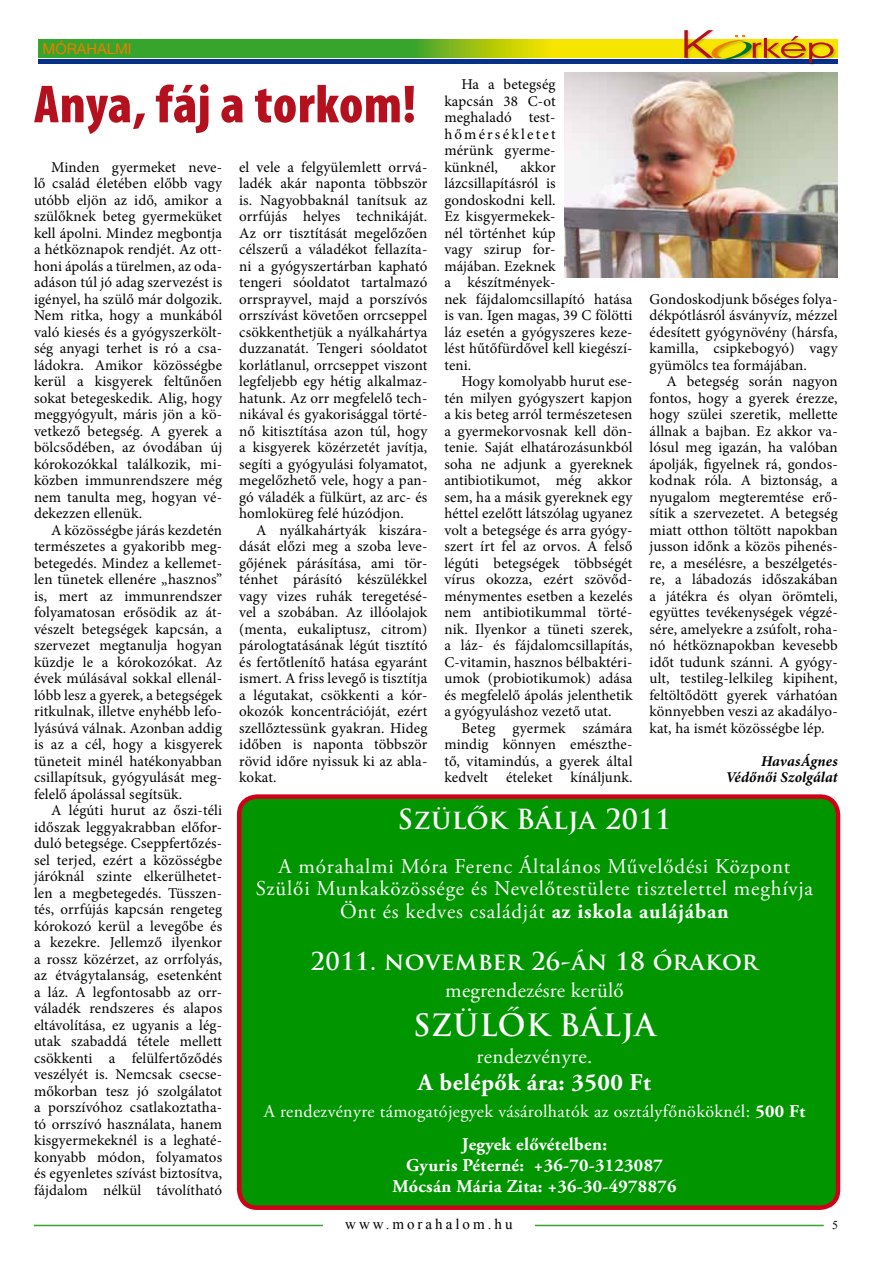
<style>
.page{position:relative;width:893px;height:1263px;background:#fff}
.page>*{position:absolute;margin:0;border:0;box-sizing:border-box;transform-origin:0 0}
.t1{font:900 condensed 54px "Myriad Pro";letter-spacing:.01em;color:#b4101d}
.t2{font:700 30px "Trajan Pro";letter-spacing:.02em;color:#fff}
.t3{font:700 27px "Trajan Pro";letter-spacing:.02em;color:#fff}
.t4{font:700 24px "Trajan Pro";letter-spacing:.02em;color:#fff}
.t5{font:700 24px "Adobe Garamond Pro";letter-spacing:.02em;color:#fff}
.t6{font:21px/22.5px "Adobe Garamond Pro";letter-spacing:.04em;color:#fff;text-align:center}
.t7{font:21px "Adobe Garamond Pro";letter-spacing:.01em;color:#fff}
.t8{font:21px "Adobe Garamond Pro";letter-spacing:.02em;color:#fff}
.t9{font:18px/33px "Adobe Garamond Pro";letter-spacing:.02em;color:#fff;text-align:center}
.t10{font:700 18px/21px "Adobe Garamond Pro";letter-spacing:.02em;color:#fff;text-align:center}
.t11{font:15px/16.5px "Minion Pro";letter-spacing:.01em;color:#000;text-align:justify}
.t12{font:italic 700 15px/16.5px "Minion Pro";letter-spacing:.005em;color:#000;text-align:right}
.t13{font:15px "Times New Roman";letter-spacing:.2em;color:#000}
.t14{font:14.85px "Helvetica M";color:#ee7d00}
.t15{font:12px "Times New Roman";color:#000}
.s1{font-weight:700}
</style>
<div class="page">
<svg style="left:38px;top:39px;width:800px;height:18px;background:#75b81c"></svg>
<hr style="left:38px;top:59px;width:800px;height:4px;background:#073187">
<div style="left:684px;top:30px;width:153px;height:36px;background:#000;opacity:.2"></div>
<svg style="left:684px;top:30px;width:149px;height:33px"></svg>
<hr style="left:34px;top:1225px;width:790px;height:1px;background:#37a42c">
<div style="left:323px;top:1218px;width:211px;height:11px;background:#fff"></div>
<img style="left:564px;top:72px;width:274px;height:205px">
<div style="left:239px;top:797px;width:599px;height:411px;background:#019600;border-radius:18px"></div>
<div style="left:237px;top:794px;width:603px;height:416px;border:4px solid #d10019;border-radius:18px"></div>
<p class="t14" style="left:42px;top:40px;width:91px">MÓRAHALM I</p>
<p class="t11" style="left:444px;top:76px;width:113px;text-indent:17px">Ha a betegség kapcsán 38 C-ot meghaladó test&shy;hőmérsékletet mérünk gyerme&shy;künknél,</p>
<h1 class="t1" style="left:34px;top:74px;width:383px">Anya, fáj a torkom!</h1>
<p class="t11" style="left:444px;top:159px;width:190px;text-align:left;text-indent:76px">akkor lázcsillapításról is gondoskodni kell.<br>Ez kisgyermekek-<br>nél történhet kúp<br>vagy szirup for-<br>májában. Ezeknek<br>a készítmények-<br>nek fájdalomcsillapító hatása is van. Igen magas, 39 C fölötti láz esetén a gyógyszeres keze&shy;lést hűtőfürdővel kell kiegészí&shy;teni.</p>
<p class="t11" style="left:444px;top:373px;width:190px;text-indent:17px">Hogy komolyabb hurut ese&shy;tén milyen gyógyszert kapjon a kis beteg arról természetesen a gyermekorvosnak kell dön&shy;tenie. Saját elhatározásunkból soha ne adjunk a gyereknek antibiotikumot, még akkor sem, ha a másik gyereknek egy héttel ezelőtt látszólag ugyanez volt a betegsége és arra gyógy&shy;szert írt fel az orvos. A felső légúti betegségek többségét vírus okozza, ezért szövőd&shy;ménymentes esetben a kezelés nem antibiotikummal törté&shy;nik. Ilyenkor a tüneti szerek, a láz- és fájdalomcsillapítás, C-vitamin, hasznos bélbaktéri&shy;umok (probiotikumok) adása és megfelelő ápolás jelenthetik a gyógyuláshoz vezető utat.</p>
<p class="t11" style="left:444px;top:720px;width:190px;text-indent:17px">Beteg gyermek számára mindig könnyen emészthe&shy;tő, vitamindús, a gyerek által kedvelt ételeket kínáljunk.</p>
<p class="t11" style="left:239px;top:159px;width:190px">el vele a felgyülemlett orrvá&shy;ladék akár naponta többször is. Nagyobbaknál tanítsuk az orrfújás helyes technikáját.<br>Az orr tisztítását megelőzően célszerű a váladékot fellazíta&shy;ni a gyógyszertárban kapható tengeri sóoldatot tartalmazó orrsprayvel, majd a porszívós orrszívást követően orrcseppel csökkenthetjük a nyálkahártya duzzanatát. Tengeri sóoldatot korlátlanul, orrcseppet viszont legfeljebb egy hétig alkalmaz&shy;hatunk. Az orr megfelelő tech&shy;nikával és gyakorisággal törté&shy;nő kitisztítása azon túl, hogy a kisgyerek közérzetét javítja, segíti a gyógyulási folyamatot, megelőzhető vele, hogy a pan&shy;gó váladék a fülkürt, az arc- és homloküreg felé húzódjon.</p>
<p class="t11" style="left:239px;top:522px;width:190px;text-indent:17px">A nyálkahártyák kiszára&shy;dását előzi meg a szoba leve&shy;gőjének párásítása, ami tör&shy;ténhet párásító készülékkel vagy vizes ruhák teregetésé&shy;vel a szobában. Az illóolajok (menta, eukaliptusz, citrom) párologtatásának légút tisztító és fertőtlenítő hatása egyaránt ismert. A friss levegő is tisztítja a légutakat, csökkenti a kór&shy;okozók koncentrációját, ezért szellőztessünk gyakran. Hideg időben is naponta többször rövid időre nyissuk ki az abla&shy;kokat.</p>
<p class="t11" style="left:34px;top:159px;width:190px;text-indent:17px">Minden gyermeket neve&shy;lő család életében előbb vagy utóbb eljön az idő, amikor a szülőknek beteg gyermeküket kell ápolni. Mindez megbontja a hétköznapok rendjét. Az ott&shy;honi ápolás a türelmen, az oda&shy;adáson túl jó adag szervezést is igényel, ha szülő már dolgozik.<br>Nem ritka, hogy a munkából való kiesés és a gyógyszerkölt&shy;ség anyagi terhet is ró a csa&shy;ládokra. Amikor közösségbe kerül a kisgyerek feltűnően sokat betegeskedik. Alig, hogy meggyógyult, máris jön a kö&shy;vetkező betegség. A gyerek a bölcsődében, az óvodában új kórokozókkal találkozik, mi&shy;közben immunrendszere még nem tanulta meg, hogyan vé&shy;dekezzen ellenük.</p>
<p class="t11" style="left:34px;top:522px;width:190px;text-indent:17px">A közösségbe járás kezdetén természetes a gyakoribb meg&shy;betegedés. Mindez a kellemet&shy;len tünetek ellenére „hasznos” is, mert az immunrendszer folyamatosan erősödik az át&shy;vészelt betegségek kapcsán, a szervezet megtanulja hogyan küzdje le a kórokozókat. Az évek múlásával sokkal ellenál&shy;lóbb lesz a gyerek, a betegségek ritkulnak, illetve enyhébb lefo&shy;lyásúvá válnak. Azonban addig is az a cél, hogy a kisgyerek tüneteit minél hatékonyabban csillapítsuk, gyógyulását meg&shy;felelő ápolással segítsük.</p>
<p class="t11" style="left:34px;top:802px;width:190px;text-indent:17px">A légúti hurut az őszi-téli időszak leggyakrabban előfor&shy;duló betegsége. Cseppfertőzés&shy;sel terjed, ezért a közösségbe járóknál szinte elkerülhetet&shy;len a megbetegedés. Tüsszen&shy;tés, orrfújás kapcsán rengeteg kórokozó kerül a levegőbe és a kezekre. Jellemző ilyenkor a rossz közérzet, az orrfolyás, az étvágytalanság, esetenként a láz. A legfontosabb az orr&shy;váladék rendszeres és alapos eltávolítása, ez ugyanis a lég&shy;utak szabaddá tétele mellett csökkenti a felülfertőződés veszélyét is. Nemcsak csecse&shy;mőkorban tesz jó szolgálatot a porszívóhoz csatlakoztatha&shy;tó orrszívó használata, hanem kisgyermekeknél is a leghaté&shy;konyabb módon, folyamatos és egyenletes szívást biztosítva, fájdalom nélkül távolítható</p>
<p class="t11" style="left:649px;top:291px;width:190px">Gondoskodjunk bőséges folya&shy;dékpótlásról ásványvíz, mézzel édesített gyógynövény (hársfa, kamilla, csipkebogyó) vagy gyümölcs tea formájában.</p>
<p class="t11" style="left:649px;top:373px;width:190px;text-indent:17px">A betegség során nagyon fontos, hogy a gyerek érezze, hogy szülei szeretik, mellette állnak a bajban. Ez akkor va&shy;lósul meg igazán, ha valóban ápolják, figyelnek rá, gondos&shy;kodnak róla. A biztonság, a nyugalom megteremtése erő&shy;sítik a szervezetet. A betegség miatt otthon töltött napokban jusson időnk a közös pihenés&shy;re, a mesélésre, a beszélgetés&shy;re, a lábadozás időszakában a játékra és olyan örömteli, együttes tevékenységek végzé&shy;sére, amelyekre a zsúfolt, roha&shy;nó hétköznapokban kevesebb időt tudunk szánni. A gyógy&shy;ult, testileg-lelkileg kipihent, feltöltődött gyerek várhatóan könnyebben veszi az akadályo&shy;kat, ha ismét közösségbe lép.</p>
<p class="t12" style="left:726px;top:753px;width:113px">HavasÁgnes<br>Védőnői Szolgálat</p>
<h3 class="t3" style="left:397px;top:802px;width:275px">Szülők Bálja 2011</h3>
<h3 class="t6" style="left:256px;top:855px;width:559px">A mórahalmi Móra Ferenc Általános Művelődési Központ<br>Szülői Munkaközössége és Nevelőtestülete tisztelettel meghívja<br>Önt és kedves családját <span class="s1">az iskola aulájában</span></h3>
<h3 class="t4" style="left:311px;top:946px;width:449px">2011. november 26-án 18 órakor</h3>
<h3 class="t7" style="left:445px;top:978px;width:180px">megrendezésre kerülő</h3>
<h2 class="t2" style="left:413px;top:1006px;width:244px">SZÜLŐK BÁLJA</h2>
<h3 class="t8" style="left:476px;top:1044px;width:117px">rendezvényre.</h3>
<h3 class="t5" style="left:418px;top:1068px;width:235px">A belépők ára: 3500 Ft</h3>
<p class="t9" style="left:264px;top:1095px;width:543px">A rendezvényre támogatójegyek vásárolhatók az osztályfőnököknél: <span class="s1">500 Ft<br>Jegyek elővételben:</span></p>
<p class="t10" style="left:392px;top:1155px;width:285px">Gyuris Péterné: +36-70-3123087<br>Mócsán Mária Zita: +36-30-4978876</p>
<p class="t13" style="left:345px;top:1214px;width:169px">www.morahalom.hu</p>
<p class="t15" style="left:832px;top:1216px;width:7px">5</p>
</div>
